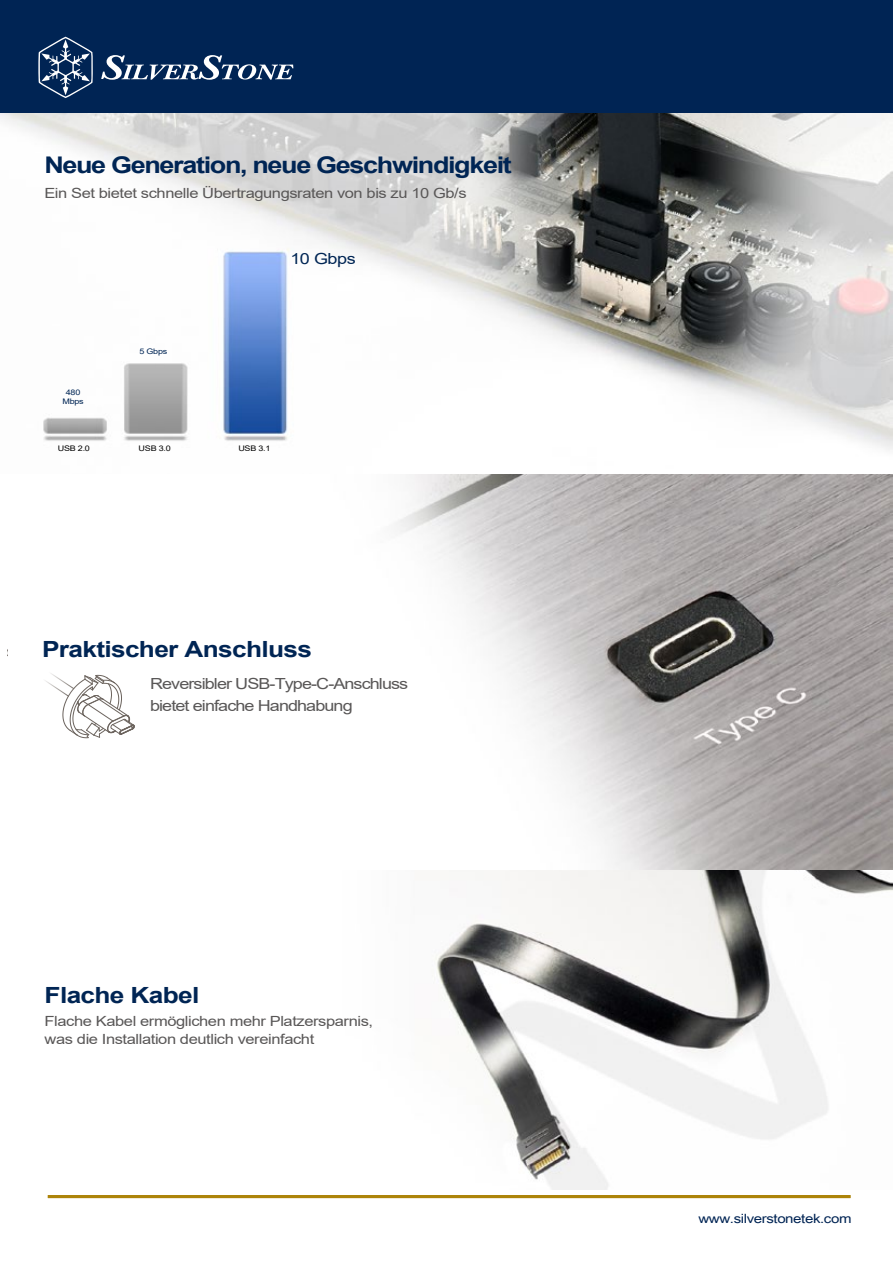
<style>
.page{position:relative;width:893px;height:1263px;background:#fff}
.page>*{position:absolute;margin:0;border:0;box-sizing:border-box;transform-origin:0 0}
.t1{font:700 22.95px "Arial";letter-spacing:-.05em;color:#002554;scale:1.18 1}
.t2{font:700 22.35px "Arial";letter-spacing:-.025em;color:#002554;scale:1.18 1}
.t3{font:15.3px/22.5px "Arial";letter-spacing:-.05em;color:#595757;scale:1.18 1}
.t4{font:15.3px "Arial";letter-spacing:-.025em;color:#002554;scale:1.18 1}
.t5{font:14.1px/18px "Arial";letter-spacing:-.025em;color:#595757;scale:1.18 1}
.t6{font:12.75px "Arial Unicode MS";letter-spacing:-.025em;color:#002454;scale:1.18 1}
.t7{font:7.65px "Arial";letter-spacing:-.025em;color:#000;scale:1.18 1}
.t8{font:7.65px/9px "Arial";letter-spacing:-.025em;color:#002554;text-align:center;scale:1.18 1}
</style>
<div class="page">
<img style="left:0;top:112px;width:893px;height:338px">
<img style="left:435px;top:869px;width:458px;height:320px">
<img style="left:395px;top:474px;width:498px;height:395px">
<svg style="left:7px;top:649px;width:128px;height:89px"></svg>
<div style="left:0;top:0;width:893px;height:112px;background:#002454"></div>
<svg style="left:38px;top:37px;width:55px;height:61px"></svg>
<svg style="left:101px;top:55px;width:192px;height:25px"></svg>
<hr style="left:48px;top:1195px;width:802px;height:3px;background:#ad840a">
<h1 class="t1" style="left:44px;top:149px;width:398px">Neue Generation, neue Geschwindigkeit</h1>
<p class="t5" style="left:44px;top:184px;width:359px">Ein Set bietet schnelle Übertragungsraten von bis zu 10 Gb/s</p>
<p class="t4" style="left:290px;top:248px;width:57px">10 Gbps</p>
<p class="t8" style="left:139px;top:347px;width:25px">5 Gbps</p>
<p class="t8" style="left:62px;top:388px;width:20px">480<br>Mbps</p>
<p class="t7" style="left:58px;top:443px;width:29px">USB 2.0</p>
<p class="t7" style="left:139px;top:443px;width:29px">USB 3.0</p>
<p class="t7" style="left:238px;top:443px;width:29px">USB 3.1</p>
<h2 class="t2" style="left:42px;top:633px;width:230px">Praktischer Anschluss</h2>
<p class="t3" style="left:150px;top:672px;width:220px">Reversibler USB-Type-C-Anschluss bietet einfache Handhabung</p>
<h2 class="t2" style="left:45px;top:979px;width:133px">Flache Kabel</h2>
<p class="t5" style="left:45px;top:1011px;width:280px">Flache Kabel ermöglichen mehr Platzersparnis, was die Installation deutlich vereinfacht</p>
<p class="t6" style="left:698px;top:1209px;width:131px">www.silverstonetek.com</p>
</div>
